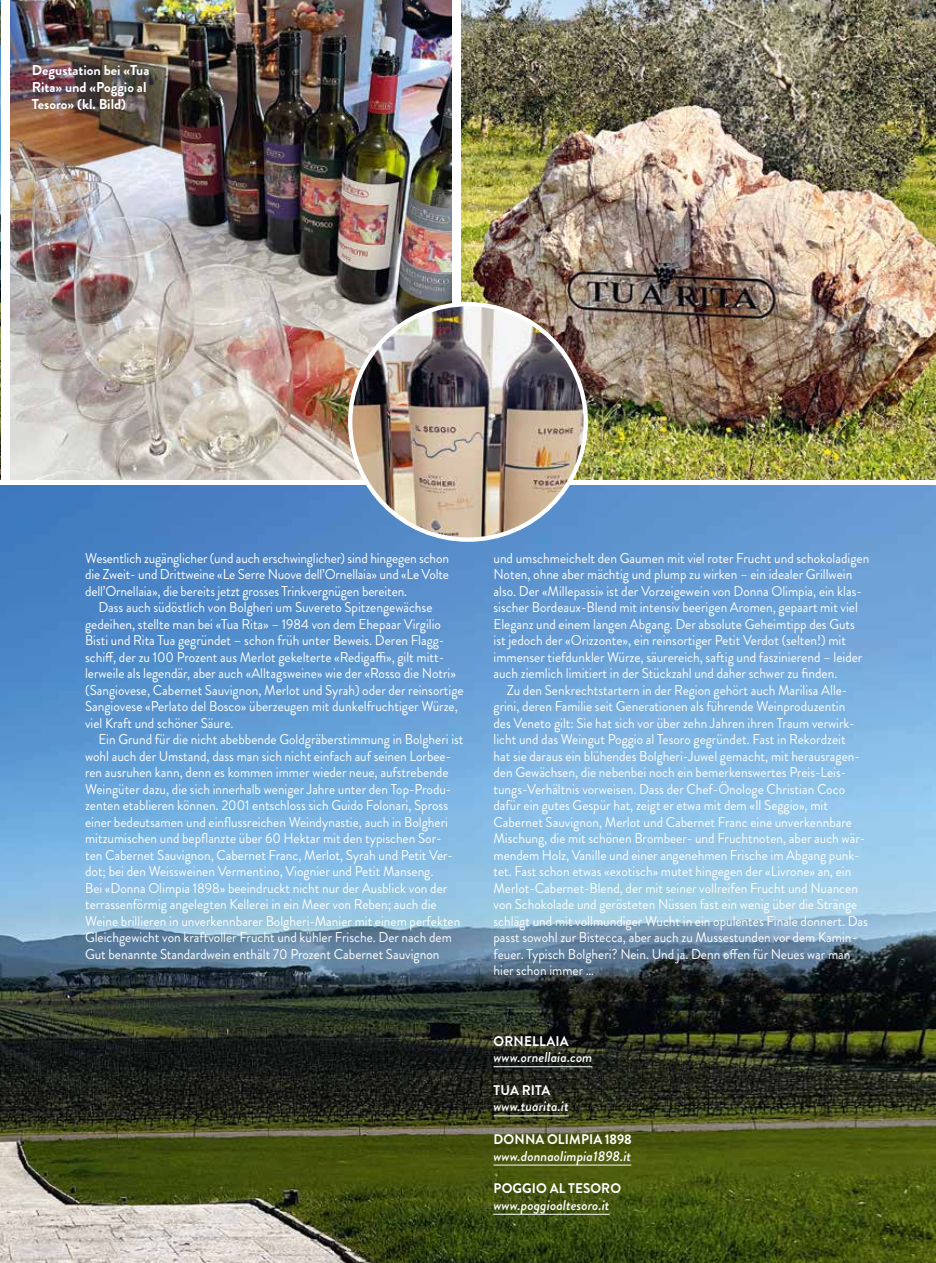
<style>
.page{position:relative;width:936px;height:1263px;background:#fff}
.page>*{position:absolute;margin:0;border:0;box-sizing:border-box;transform-origin:0 0}
.t1{font:14.25px/16.5px "Brandon Grotesque";color:#fff;scale:.94 1}
.t2{font:italic 500 14.25px "Brandon Grotesque";color:#fff}
.t3{font:700 14.25px/16.5px "Brandon Grotesque";color:#fff}
.t4{font:700 13.95px "Brandon Grotesque";letter-spacing:.01em;color:#fff;scale:.96 1}
</style>
<div class="page">
<img style="left:10px;top:0;width:441px;height:479px">
<img style="left:0;top:0;width:1px;height:479px">
<img style="left:462px;top:0;width:473px;height:479px">
<img style="left:0;top:485px;width:935px;height:778px">
<img style="left:350px;top:304px;width:235px;height:236px;border-radius:118px">
<hr style="left:493px;top:1066px;width:99px;height:1px;background:#fff">
<hr style="left:493px;top:1115px;width:75px;height:1px;background:#fff">
<hr style="left:493px;top:1165px;width:138px;height:1px;background:#fff">
<hr style="left:493px;top:1214px;width:116px;height:1px;background:#fff">
<p class="t3" style="left:32px;top:63px;width:119px">Degustation bei «Tua<br>Rita» und «Poggio al<br>Tesoro» (kl. Bild)</p>
<p class="t1" style="left:85px;top:550px;width:388px;text-align:justify">Wesentlich zugänglicher (und auch erschwinglicher) sind hingegen schon die Zweit- und Drittweine «Le Serre Nuove dell’Ornellaia» und «Le Volte dell’Ornellaia», die bereits jetzt grosses Trinkvergnügen bereiten.</p>
<p class="t1" style="left:85px;top:599px;width:404px;text-indent:13px">Dass auch südöstlich von Bolgheri um Suvereto Spitzengewächse gedeihen, stellte man bei «Tua Rita» – 1984 von dem Ehepaar Virgilio Bisti und Rita Tua gegründet – schon früh unter Beweis. Deren Flagg&shy;schiff, der zu 100 Prozent aus Merlot gekelterte «Redigaffi», gilt mitt&shy;lerweile als legendär, aber auch «Alltagsweine» wie der «Rosso die Notri» (Sangiovese, Cabernet Sauvignon, Merlot und Syrah) oder der reinsortige Sangiovese «Perlato del Bosco» überzeugen mit dunkelfruchtiger Würze, viel Kraft und schöner Säure.</p>
<p class="t1" style="left:85px;top:731px;width:404px;text-indent:13px">Ein Grund für die nicht abebbende Goldgräberstimmung in Bolgheri ist wohl auch der Umstand, dass man sich nicht einfach auf seinen Lorbee&shy;ren ausruhen kann, denn es kommen immer wieder neue, aufstrebende Weingüter dazu, die sich innerhalb weniger Jahre unter den Top-Produ&shy;zenten etablieren können. 2001 entschloss sich Guido Folonari, Spross einer bedeutsamen und einflussreichen Weindynastie, auch in Bolgheri mitzumischen und bepflanzte über 60 Hektar mit den typischen Sor-<br>ten Cabernet Sauvignon, Cabernet Franc, Merlot, Syrah und Petit Ver&shy;dot; bei den Weissweinen Vermentino, Viognier und Petit Manseng.<br>Bei «Donna Olimpia 1898» beeindruckt nicht nur der Ausblick von der terrassenförmig angelegten Kellerei in ein Meer von Reben; auch die Weine brillieren in unverkennbarer Bolgheri-Manier mit einem perfekten Gleichgewicht von kraftvoller Frucht und kühler Frische. Der nach dem Gut benannte Standardwein enthält 70 Prozent Cabernet Sauvignon</p>
<p class="t1" style="left:493px;top:550px;width:401px">und umschmeichelt den Gaumen mit viel roter Frucht und schokoladigen</p>
<p class="t1" style="left:493px;top:566px;width:383px">Noten, ohne aber mächtig und plump zu wirken – ein idealer Grillwein</p>
<p class="t1" style="left:493px;top:583px;width:393px">also. Der «Millepassi» ist der Vorzeigewein von Donna Olimpia, ein klas-</p>
<p class="t1" style="left:493px;top:599px;width:389px">sischer Bordeaux-Blend mit intensiv beerigen Aromen, gepaart mit viel</p>
<p class="t1" style="left:493px;top:616px;width:386px">Eleganz und einem langen Abgang. Der absolute Geheimtipp des Guts</p>
<p class="t1" style="left:493px;top:632px;width:376px">ist jedoch der «Orizzonte», ein reinsortiger Petit Verdot (selten!) mit</p>
<p class="t1" style="left:493px;top:649px;width:394px">immenser tiefdunkler Würze, säurereich, saftig und faszinierend – leider</p>
<p class="t1" style="left:493px;top:665px;width:367px">auch ziemlich limitiert in der Stückzahl und daher schwer zu finden.</p>
<p class="t1" style="left:507px;top:682px;width:364px">Zu den Senkrechtstartern in der Region gehört auch Marilisa Alle-</p>
<p class="t1" style="left:493px;top:698px;width:376px">grini, deren Familie seit Generationen als führende Weinproduzentin</p>
<p class="t1" style="left:493px;top:715px;width:386px">des Veneto gilt: Sie hat sich vor über zehn Jahren ihren Traum verwirk-</p>
<p class="t1" style="left:493px;top:731px;width:376px">licht und das Weingut Poggio al Tesoro gegründet. Fast in Rekordzeit</p>
<p class="t1" style="left:493px;top:748px;width:391px">hat sie daraus ein blühendes Bolgheri-Juwel gemacht, mit herausragen-</p>
<p class="t1" style="left:493px;top:764px;width:377px">den Gewächsen, die nebenbei noch ein bemerkenswertes Preis-Leis-</p>
<p class="t1" style="left:493px;top:781px;width:375px">tungs-Verhältnis vorweisen. Dass der Chef-Önologe Christian Coco</p>
<p class="t1" style="left:493px;top:797px;width:357px">dafür ein gutes Gespür hat, zeigt er etwa mit dem «Il Seggio», mit</p>
<p class="t1" style="left:493px;top:814px;width:383px">Cabernet Sauvignon, Merlot und Cabernet Franc eine unverkennbare</p>
<p class="t1" style="left:493px;top:830px;width:397px">Mischung, die mit schönen Brombeer- und Fruchtnoten, aber auch wär-</p>
<p class="t1" style="left:493px;top:847px;width:391px">mendem Holz, Vanille und einer angenehmen Frische im Abgang punk-</p>
<p class="t1" style="left:493px;top:863px;width:382px">tet. Fast schon etwas «exotisch» mutet hingegen der «Livrone» an, ein</p>
<p class="t1" style="left:493px;top:880px;width:389px">Merlot-Cabernet-Blend, der mit seiner vollreifen Frucht und Nuancen</p>
<p class="t1" style="left:493px;top:896px;width:388px">von Schokolade und gerösteten Nüssen fast ein wenig über die Stränge</p>
<p class="t1" style="left:493px;top:913px;width:400px">schlägt und mit vollmundiger Wucht in ein opulentes Finale donnert. Das</p>
<p class="t1" style="left:493px;top:929px;width:388px">passt sowohl zur Bistecca, aber auch zu Mussestunden vor dem Kamin-</p>
<p class="t1" style="left:493px;top:946px;width:381px">feuer. Typisch Bolgheri? Nein. Und ja. Denn offen für Neues war man</p>
<p class="t1" style="left:493px;top:962px;width:109px">hier schon immer …</p>
<p class="t4" style="left:493px;top:1031px;width:80px">ORNELLAIA</p>
<p class="t2" style="left:493px;top:1047px;width:100px">www.ornellaia.com</p>
<p class="t4" style="left:493px;top:1080px;width:61px">TUA RITA</p>
<p class="t2" style="left:493px;top:1096px;width:77px">www.tuarita.it</p>
<p class="t4" style="left:493px;top:1129px;width:145px">DONNA OLIMPIA 1898</p>
<p class="t2" style="left:493px;top:1146px;width:139px">www.donnaolimpia1898.it</p>
<p class="t4" style="left:493px;top:1179px;width:134px">POGGIO AL TESORO</p>
<p class="t2" style="left:493px;top:1195px;width:118px">www.poggioaltesoro.it</p>
</div>
